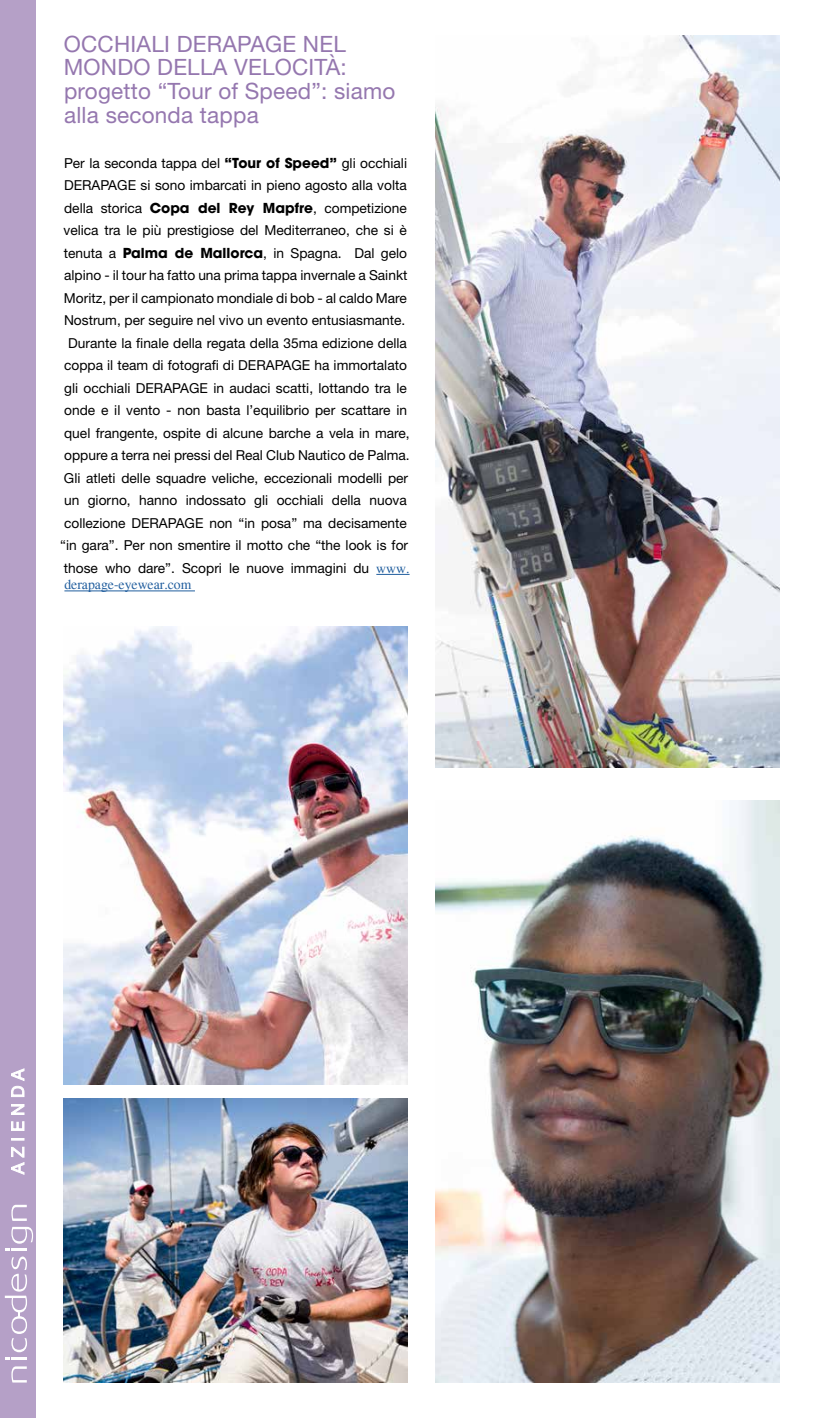
<style>
.page{position:relative;width:815px;height:1418px;background:#fff}
.page>*{position:absolute;margin:0;border:0;box-sizing:border-box;transform-origin:0 0}
.t1{font:22.5px/23.8px "Helvetica Neue LT Pro";letter-spacing:.01em;color:#9577af}
.t2{font:13.75px/22.5px "Helvetica Neue LT Pro";color:#000;text-align:center}
.t3{font:13.75px "Times";color:#215e9e}
.s1{font-family:"Avant Garde LT";font-weight:700}
.s2{font-family:"Times";color:#215e9e}
</style>
<div class="page">
<img style="left:436px;top:800px;width:344px;height:582px">
<hr style="left:376px;top:574px;width:34px;height:1px;background:#215e9e">
<hr style="left:64px;top:590px;width:131px;height:1px;background:#215e9e">
<img style="left:436px;top:35px;width:344px;height:733px">
<div style="left:0;top:0;width:36px;height:1417px;background:#b5a0c7"></div>
<svg style="left:11px;top:1366px;width:16px;height:16px"></svg>
<svg style="left:11px;top:1204px;width:16px;height:16px"></svg>
<svg style="left:5px;top:1226px;width:28px;height:24px"></svg>
<svg style="left:5px;top:1256px;width:22px;height:103px"></svg>
<svg style="left:11px;top:1068px;width:13px;height:106px"></svg>
<img style="left:64px;top:626px;width:343px;height:458px">
<img style="left:64px;top:1098px;width:343px;height:284px">
<h1 class="t1" style="left:64px;top:31px;width:333px">OCCHIALI DERAPAGE NEL<br>MONDO DELLA VELOCITÀ: progetto “Tour of Speed”: siamo alla seconda tappa</h1>
<p class="t2" style="left:60px;top:151px;width:351px">Per la seconda tappa del <span class="s1">“Tour of Speed”</span> gli occhiali DERAPAGE si sono imbarcati in pieno agosto alla volta della storica <span class="s1">Copa del Rey Mapfre</span>, competizione velica tra le più prestigiose del Mediterraneo, che si è tenuta a <span class="s1">Palma de Mallorca</span>, in Spagna. Dal gelo alpino - il tour ha fatto una prima tappa invernale a Sainkt Moritz, per il campionato mondiale di bob - al caldo Mare Nostrum, per seguire nel vivo un evento entusiasmante.<br>Durante la finale della regata della 35ma edizione della coppa il team di fotografi di DERAPAGE ha immortalato gli occhiali DERAPAGE in audaci scatti, lottando tra le onde e il vento - non basta l’equilibrio per scattare in quel frangente, ospite di alcune barche a vela in mare, oppure a terra nei pressi del Real Club Nautico de Palma.<br>Gli atleti delle squadre veliche, eccezionali modelli per un giorno, hanno indossato gli occhiali della nuova collezione DERAPAGE non “in posa” ma decisamente “in gara”. Per non smentire il motto che “the look is for those who dare”. Scopri le nuove immagini du <span class="s2">www.</span></p>
<p class="t3" style="left:64px;top:576px;width:129px">derapage-eyewear.com</p>
</div>
